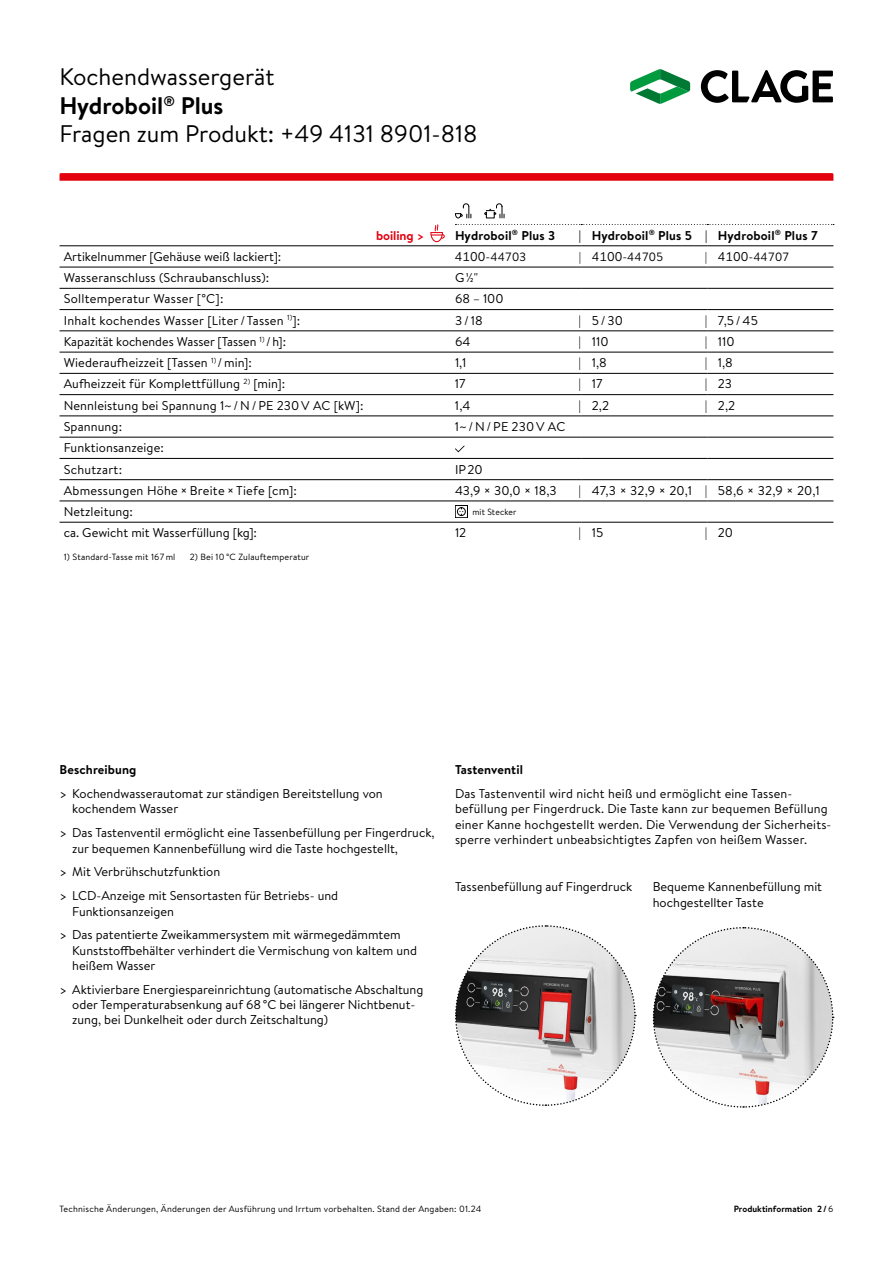
<style>
.page{position:relative;width:893px;height:1263px;background:#fff}
.page>*{position:absolute;margin:0;border:0;box-sizing:border-box;transform-origin:0 0}
.t1{font:24px/28.8px "Brandon Text";color:#000}
.t2{font:12.75px/15.3px "Brandon Text";color:#000}
.t3{font:12.75px "Brandon Text";letter-spacing:.02em;color:#000}
.t4{font:700 12.75px "Brandon Text";letter-spacing:.01em;color:#000}
.t5{font:700 12.75px "Brandon Text";letter-spacing:-.005em;color:#e3000f}
.t6{font:12px "Brandon Text";color:#000}
.t7{font:9px "Brandon Text";letter-spacing:.02em;color:#000}
.t8{font:700 9px "Brandon Text";letter-spacing:.005em;color:#000}
.t9{font:9px "Brandon Text";letter-spacing:.02em;color:#000;scale:.95 1}
.s1{font-weight:700}
.s2{font-size:12px}
.s3{font-size:12.75px}
.s4{font-weight:400}
</style>
<div class="page">
<svg style="left:701px;top:70px;width:132px;height:33px"></svg>
<svg style="left:630px;top:69px;width:60px;height:35px"></svg>
<svg style="left:60px;top:173px;width:773px;height:8px;background:#e40b19"></svg>
<svg style="left:60px;top:213px;width:773px;height:309px"></svg>
<hr style="left:60px;top:267px;width:395px;height:1px;background:#000">
<hr style="left:60px;top:288px;width:395px;height:1px;background:#000">
<hr style="left:60px;top:416px;width:395px;height:1px;background:#000">
<hr style="left:60px;top:479px;width:395px;height:1px;background:#000">
<hr style="left:60px;top:246px;width:395px;height:1px;background:#000">
<hr style="left:455px;top:267px;width:126px;height:1px;background:#000">
<hr style="left:581px;top:267px;width:126px;height:1px;background:#000">
<hr style="left:707px;top:267px;width:126px;height:1px;background:#000">
<hr style="left:455px;top:288px;width:126px;height:1px;background:#000">
<hr style="left:581px;top:288px;width:126px;height:1px;background:#000">
<hr style="left:707px;top:288px;width:126px;height:1px;background:#000">
<hr style="left:60px;top:309px;width:395px;height:1px;background:#000">
<hr style="left:455px;top:309px;width:126px;height:1px;background:#000">
<hr style="left:581px;top:309px;width:126px;height:1px;background:#000">
<hr style="left:707px;top:309px;width:126px;height:1px;background:#000">
<hr style="left:60px;top:331px;width:395px;height:1px;background:#000">
<hr style="left:455px;top:331px;width:126px;height:1px;background:#000">
<hr style="left:581px;top:331px;width:126px;height:1px;background:#000">
<hr style="left:707px;top:331px;width:126px;height:1px;background:#000">
<hr style="left:60px;top:352px;width:395px;height:1px;background:#000">
<hr style="left:455px;top:352px;width:126px;height:1px;background:#000">
<hr style="left:581px;top:352px;width:126px;height:1px;background:#000">
<hr style="left:707px;top:352px;width:126px;height:1px;background:#000">
<hr style="left:60px;top:373px;width:395px;height:1px;background:#000">
<hr style="left:455px;top:373px;width:126px;height:1px;background:#000">
<hr style="left:581px;top:373px;width:126px;height:1px;background:#000">
<hr style="left:707px;top:373px;width:126px;height:1px;background:#000">
<hr style="left:60px;top:394px;width:395px;height:1px;background:#000">
<hr style="left:455px;top:394px;width:126px;height:1px;background:#000">
<hr style="left:581px;top:394px;width:126px;height:1px;background:#000">
<hr style="left:707px;top:394px;width:126px;height:1px;background:#000">
<hr style="left:455px;top:416px;width:126px;height:1px;background:#000">
<hr style="left:581px;top:416px;width:126px;height:1px;background:#000">
<hr style="left:707px;top:416px;width:126px;height:1px;background:#000">
<hr style="left:455px;top:437px;width:126px;height:1px;background:#000">
<hr style="left:581px;top:437px;width:126px;height:1px;background:#000">
<hr style="left:707px;top:437px;width:126px;height:1px;background:#000">
<hr style="left:455px;top:458px;width:126px;height:1px;background:#000">
<hr style="left:581px;top:458px;width:126px;height:1px;background:#000">
<hr style="left:707px;top:458px;width:126px;height:1px;background:#000">
<hr style="left:455px;top:479px;width:126px;height:1px;background:#000">
<hr style="left:581px;top:479px;width:126px;height:1px;background:#000">
<hr style="left:60px;top:501px;width:395px;height:1px;background:#000">
<hr style="left:60px;top:522px;width:395px;height:1px;background:#000">
<hr style="left:455px;top:501px;width:126px;height:1px;background:#000">
<hr style="left:455px;top:522px;width:126px;height:1px;background:#000">
<hr style="left:455px;top:246px;width:126px;height:1px;background:#000">
<hr style="left:581px;top:246px;width:126px;height:1px;background:#000">
<hr style="left:707px;top:246px;width:126px;height:1px;background:#000">
<hr style="left:60px;top:437px;width:395px;height:1px;background:#000">
<hr style="left:60px;top:458px;width:395px;height:1px;background:#000">
<hr style="left:581px;top:501px;width:126px;height:1px;background:#000">
<hr style="left:581px;top:522px;width:126px;height:1px;background:#000">
<hr style="left:707px;top:522px;width:126px;height:1px;background:#000">
<hr style="left:707px;top:479px;width:126px;height:1px;background:#000">
<hr style="left:707px;top:501px;width:126px;height:1px;background:#000">
<svg style="left:455px;top:224px;width:379px;height:1px"></svg>
<svg style="left:455px;top:203px;width:16px;height:15px"></svg>
<svg style="left:484px;top:203px;width:20px;height:15px"></svg>
<svg style="left:427px;top:224px;width:19px;height:19px"></svg>
<svg style="left:455px;top:445px;width:10px;height:7px"></svg>
<svg style="left:455px;top:505px;width:13px;height:13px"></svg>
<svg style="left:455px;top:925px;width:181px;height:181px"></svg>
<svg style="left:652px;top:927px;width:182px;height:181px"></svg>
<h1 class="t1" style="left:60px;top:62px;width:419px">Kochendwassergerät<br><span class="s1">Hydroboil</span><sup>®</sup> <span class="s1">Plus<br></span>Fragen zum Produkt: +49 4131 8901-818</h1>
<p class="t5" style="left:376px;top:226px;width:50px">boiling &gt;</p>
<p class="t4" style="left:455px;top:226px;width:102px">Hydroboil<sup>®</sup> Plus 3</p>
<p class="t4" style="left:579px;top:226px;width:240px">| Hydroboil<sup>®</sup> Plus 5 | Hydroboil<sup>®</sup> Plus 7</p>
<p class="t2" style="left:64px;top:249px;width:219px">Artikelnummer [Gehäuse weiß lackiert]:</p>
<p class="t2" style="left:455px;top:249px;width:73px">4100-<span class="s2">44703</span></p>
<p class="t6" style="left:579px;top:248px;width:86px">| <span class="s3">4100-</span>44705</p>
<p class="t6" style="left:705px;top:248px;width:86px">| <span class="s3">4100-</span>44707</p>
<p class="t2" style="left:64px;top:270px;width:207px">Wasseranschluss (Schraubanschluss):</p>
<p class="t2" style="left:455px;top:270px;width:25px">G½"</p>
<p class="t3" style="left:64px;top:290px;width:161px">Solltemperatur Wasser [°C]:</p>
<p class="t2" style="left:455px;top:291px;width:50px">68 – 100</p>
<p class="t3" style="left:64px;top:311px;width:238px">Inhalt kochendes Wasser [Liter/ Tassen <sup>1)</sup>]:</p>
<p class="t2" style="left:455px;top:312px;width:29px">3/18</p>
<p class="t2" style="left:579px;top:312px;width:46px">| 5/30</p>
<p class="t2" style="left:705px;top:312px;width:55px">| 7,5/45</p>
<p class="t2" style="left:64px;top:334px;width:224px">Kapazität kochendes Wasser [Tassen <sup>1)</sup> /h]:</p>
<p class="t2" style="left:455px;top:334px;width:17px">64</p>
<p class="t2" style="left:579px;top:334px;width:31px">| 110</p>
<p class="t2" style="left:705px;top:334px;width:31px">| 110</p>
<p class="t2" style="left:64px;top:355px;width:190px">Wiederaufheizzeit [Tassen <sup>1)</sup>/ min]:</p>
<p class="t2" style="left:455px;top:355px;width:13px">1,1</p>
<p class="t2" style="left:579px;top:355px;width:30px">| 1,8</p>
<p class="t2" style="left:705px;top:355px;width:30px">| 1,8</p>
<p class="t2" style="left:64px;top:376px;width:223px">Aufheizzeit für Komplettfüllung <sup>2)</sup> [min]:</p>
<p class="t2" style="left:455px;top:376px;width:12px">17</p>
<p class="t2" style="left:579px;top:376px;width:25px">| 17</p>
<p class="t2" style="left:705px;top:376px;width:29px">| 23</p>
<p class="t2" style="left:64px;top:397px;width:301px">Nennleistung bei Spannung 1~ /N/PE 230V AC [kW]:</p>
<p class="t2" style="left:455px;top:397px;width:17px">1,4</p>
<p class="t2" style="left:579px;top:397px;width:32px">| 2,2</p>
<p class="t2" style="left:705px;top:397px;width:32px">| 2,2</p>
<p class="t2" style="left:64px;top:419px;width:60px">Spannung:</p>
<p class="t2" style="left:455px;top:419px;width:112px">1~/N/PE 230V AC</p>
<p class="t2" style="left:64px;top:437px;width:102px;line-height:21.3px">Funktionsanzeige:<br>Schutzart:</p>
<p class="t2" style="left:455px;top:461px;width:29px">IP20</p>
<p class="t3" style="left:64px;top:482px;width:235px">Abmessungen Höhe × Breite ×Tiefe [cm]:</p>
<p class="t2" style="left:455px;top:482px;width:103px">43,9 × 30,0 × 18,3</p>
<p class="t2" style="left:579px;top:482px;width:243px">| 47,3 × 32,9 × 20,1 | 58,6 × 32,9 × 20,1</p>
<p class="t2" style="left:64px;top:504px;width:71px">Netzleitung:</p>
<p class="t9" style="left:472px;top:506px;width:48px">mit Stecker</p>
<p class="t2" style="left:64px;top:525px;width:195px">ca. Gewicht mit Wasserfüllung [kg]:</p>
<p class="t2" style="left:455px;top:525px;width:13px">12</p>
<p class="t2" style="left:579px;top:525px;width:26px">| 15</p>
<p class="t2" style="left:705px;top:525px;width:30px">| 20</p>
<p class="t7" style="left:64px;top:551px;width:113px">1) Standard-Tasse mit 167 ml</p>
<p class="t7" style="left:190px;top:551px;width:121px">2) Bei 10 °C Zulauftemperatur</p>
<p class="t4" style="left:60px;top:761px;width:78px">Beschreibung</p>
<p class="t2" style="left:72px;top:786px;width:312px;text-indent:-13px">&gt; Kochendwasserautomat zur ständigen Bereitstellung von kochendem Wasser</p>
<p class="t2" style="left:72px;top:825px;width:364px;text-indent:-13px">&gt; Das Tastenventil ermöglicht eine Tassenbefüllung per Fingerdruck, zur bequemen Kannenbefüllung wird die Taste hochgestellt,</p>
<p class="t2" style="left:60px;top:860px;width:280px;line-height:23.9px">&gt; Mit Verbrühschutzfunktion<br>&gt; LCD-Anzeige mit Sensortasten für Betriebs- und</p>
<p class="t2" style="left:60px;top:899px;width:343px;line-height:23.9px;text-indent:13px">Funktionsanzeigen<br>&gt; Das patentierte Zweikammersystem mit wärmegedämmtem</p>
<p class="t2" style="left:72px;top:942px;width:346px">Kunststoffbehälter verhindert die Vermischung von kaltem und heißem Wasser</p>
<p class="t2" style="left:72px;top:981px;width:353px;text-indent:-13px">&gt; Aktivierbare Energiespareinrichtung (automatische Abschaltung oder Temperaturabsenkung auf 68°C bei längerer Nichtbenut&shy;zung, bei Dunkelheit oder durch Zeitschaltung)</p>
<p class="t4" style="left:455px;top:761px;width:69px">Tastenventil</p>
<p class="t2" style="left:455px;top:786px;width:376px">Das Tastenventil wird nicht heiß und ermöglicht eine Tassen&shy;befüllung per Fingerdruck. Die Taste kann zur bequemen Befüllung einer Kanne hochgestellt werden. Die Verwendung der Sicherheits&shy;sperre verhindert unbeabsichtigtes Zapfen von heißem Wasser.</p>
<p class="t2" style="left:455px;top:879px;width:179px">Tassenbefüllung auf Fingerdruck</p>
<p class="t2" style="left:653px;top:879px;width:171px">Bequeme Kannenbefüllung mit hochgestellter Taste</p>
<p class="t7" style="left:60px;top:1203px;width:423px">Technische Änderungen, Änderungen der Ausführung und Irrtum vorbehalten. Stand der Angaben: 01.24</p>
<p class="t8" style="left:734px;top:1202px;width:101px">Produktinformation 2/<span class="s4">6</span></p>
</div>
